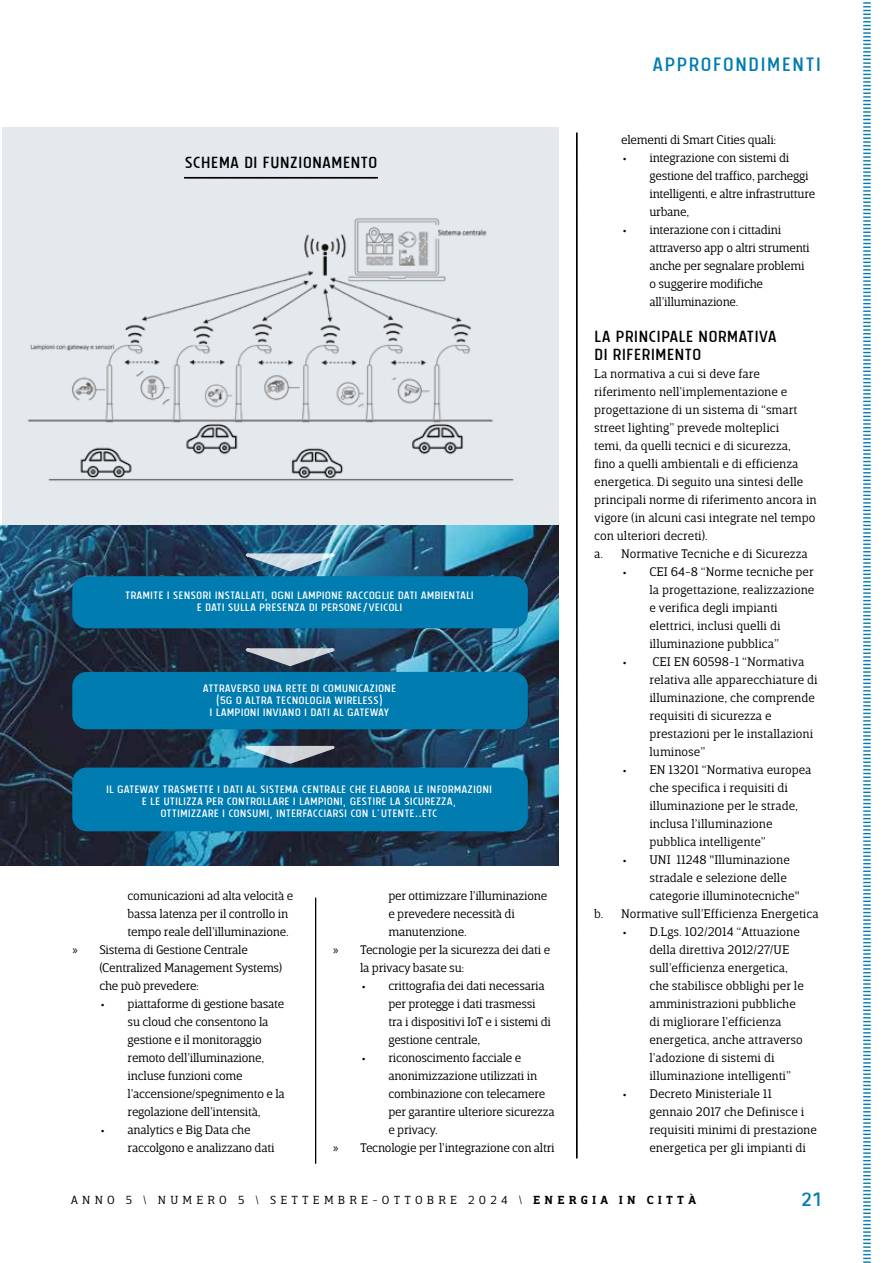
<style>
.page{position:relative;width:893px;height:1263px;background:#fff}
.page>*{position:absolute;margin:0;border:0;box-sizing:border-box;transform-origin:0 0}
.t1{font:27px "Tolyer Bookno.1";letter-spacing:.04em;color:#007cb0}
.t2{font:22.5px/18px "Tolyer Bookno.1";color:#000}
.t3{font:15px/12px "Tolyer Bookno.1";color:#fff;text-align:center}
.t4{font:300 12.75px/18px "Breve Slab Text";color:#000}
.t5{font:300 12.75px/18px "Breve Slab Text";letter-spacing:-.02em;color:#000}
.t6{font:300 12px "Breve Slab Text";letter-spacing:.35em;color:#000}
.s1{font-family:"Myriad Pro";font-weight:400}
.s2{font-weight:600}
</style>
<div class="page">
<div style="left:2px;top:128px;width:556px;height:737px;background:#e3e9ec"></div>
<svg style="left:863px;top:2px;width:8px;height:1261px"></svg>
<svg style="left:576px;top:133px;width:1px;height:1025px"></svg>
<svg style="left:315px;top:898px;width:1px;height:265px"></svg>
<img style="left:0;top:525px;width:558px;height:340px">
<svg style="left:184px;top:177px;width:194px;height:2px"></svg>
<img style="left:27px;top:218px;width:487px;height:263px">
<div style="left:72px;top:576px;width:456px;height:52px;background:#007cb0;border-radius:15px"></div>
<div style="left:72px;top:672px;width:456px;height:57px;background:#007cb0;border-radius:15px"></div>
<div style="left:72px;top:767px;width:456px;height:64px;background:#007cb0;border-radius:15px"></div>
<svg style="left:244px;top:552px;width:92px;height:21px"></svg>
<svg style="left:244px;top:647px;width:92px;height:21px;background:#737c89"></svg>
<svg style="left:244px;top:744px;width:92px;height:21px;background:#768f9d"></svg>
<h1 class="t1" style="left:653px;top:51px;width:170px">APPROFONDIMENTI</h1>
<p class="t5" style="left:621px;top:131px;width:157px">elementi di Smart Cities quali:</p>
<p class="t5" style="left:649px;top:149px;width:167px;text-indent:-27px">• integrazione con sistemi di gestione del traffico, parcheggi intelligenti, e altre infrastrutture urbane,</p>
<p class="t5" style="left:649px;top:221px;width:162px;text-indent:-27px">• interazione con i cittadini attraverso app o altri strumenti anche per segnalare problemi o suggerire modifiche all’illuminazione.</p>
<h2 class="t2" style="left:594px;top:327px;width:184px">LA PRINCIPALE NORMATIVA<br>DI RIFERIMENTO</h2>
<p class="t4" style="left:594px;top:365px;width:224px">La normativa a cui si deve fare riferimento nell’implementazione e progettazione di un sistema di “smart street lighting” prevede molteplici<br>temi, da quelli tecnici e di sicurezza,<br>fino a quelli ambientali e di efficienza energetica. Di seguito una sintesi delle principali norme di riferimento ancora in vigore (in alcuni casi integrate nel tempo con ulteriori decreti).<br>a. Normative Tecniche e di Sicurezza</p>
<p class="t4" style="left:649px;top:563px;width:166px;text-indent:-27px">• CEI 64-8 “Norme tecniche per la progettazione, realizzazione e verifica degli impianti elettrici, inclusi quelli di illuminazione pubblica”</p>
<p class="t4" style="left:649px;top:653px;width:170px;text-indent:-27px">• CEI EN 60598-1 “Normativa relativa alle apparecchiature di illuminazione, che comprende requisiti di sicurezza e prestazioni per le installazioni luminose”</p>
<p class="t4" style="left:649px;top:761px;width:163px;text-indent:-27px">• EN 13201 “Normativa europea che specifica i requisiti di illuminazione per le strade, inclusa l’illuminazione pubblica intelligente”</p>
<p class="t4" style="left:622px;top:851px;width:169px">• UNI 11248 "Illuminazione</p>
<p class="t4" style="left:649px;top:869px;width:139px">stradale e selezione delle</p>
<p class="t4" style="left:649px;top:887px;width:152px">categorie illuminotecniche"</p>
<p class="t4" style="left:594px;top:905px;width:226px">b. Normative sull’Efficienza Energetica</p>
<p class="t4" style="left:649px;top:923px;width:156px;text-indent:-27px">• D.Lgs. 102/2014 “Attuazione della direttiva 2012/27/UE sull’efficienza energetica, che stabilisce obblighi per le amministrazioni pubbliche di migliorare l’efficienza energetica, anche attraverso l’adozione di sistemi di illuminazione intelligenti”</p>
<p class="t4" style="left:649px;top:1085px;width:169px;text-indent:-27px">• Decreto Ministeriale 11 gennaio 2017 che Definisce i requisiti minimi di prestazione energetica per gli impianti di</p>
<h2 class="t2" style="left:184px;top:153px;width:195px">SCHEMA DI FUNZIONAMENTO</h2>
<p class="t3" style="left:125px;top:589px;width:350px">Tramite i sensori installati, ogni lampione raccoglie dati ambientali e dati sulla presenza di persone/veicoli</p>
<p class="t3" style="left:203px;top:682px;width:195px">Attraverso una rete di comunicazione (5G o altra tecnologia wireless)<br>i lampioni inviano i dati al gateway</p>
<p class="t3" style="left:106px;top:782px;width:388px">Il gateway trasmette i dati al sistema centrale che elabora le informazioni e le utilizza per controllare i lampioni, gestire la sicurezza,<br>ottimizzare i consumi, interfacciarsi con l’utente..etc</p>
<p class="t5" style="left:388px;top:887px;width:160px">per ottimizzare l’illuminazione</p>
<p class="t5" style="left:388px;top:905px;width:128px">e prevedere necessità di</p>
<p class="t5" style="left:388px;top:923px;width:80px">manutenzione.</p>
<p class="t5" style="left:333px;top:941px;width:219px"><span class="s1">»</span> Tecnologie per la sicurezza dei dati e</p>
<p class="t5" style="left:360px;top:959px;width:106px">la privacy basate su:</p>
<p class="t5" style="left:388px;top:977px;width:164px;text-indent:-27px">• crittografia dei dati necessaria per protegge i dati trasmessi tra i dispositivi IoT e i sistemi di gestione centrale,</p>
<p class="t5" style="left:361px;top:1049px;width:161px">• riconoscimento facciale e</p>
<p class="t5" style="left:388px;top:1067px;width:150px">anonimizzazione utilizzati in</p>
<p class="t5" style="left:388px;top:1085px;width:158px">combinazione con telecamere</p>
<p class="t5" style="left:388px;top:1103px;width:168px">per garantire ulteriore sicurezza</p>
<p class="t5" style="left:388px;top:1121px;width:51px">e privacy.</p>
<p class="t5" style="left:333px;top:1139px;width:223px"><span class="s1">»</span> Tecnologie per l’integrazione con altri</p>
<p class="t5" style="left:128px;top:887px;width:167px">comunicazioni ad alta velocità e</p>
<p class="t5" style="left:128px;top:905px;width:162px">bassa latenza per il controllo in</p>
<p class="t5" style="left:128px;top:923px;width:163px">tempo reale dell’illuminazione.</p>
<p class="t5" style="left:72px;top:941px;width:177px"><span class="s1">»</span> Sistema di Gestione Centrale</p>
<p class="t5" style="left:99px;top:959px;width:184px">(Centralized Management Systems)</p>
<p class="t5" style="left:99px;top:977px;width:101px">che può prevedere:</p>
<p class="t5" style="left:128px;top:995px;width:159px;text-indent:-27px">• piattaforme di gestione basate su cloud che consentono la gestione e il monitoraggio remoto dell’illuminazione, incluse funzioni come l’accensione/spegnimento e la regolazione dell’intensità,</p>
<p class="t5" style="left:128px;top:1121px;width:148px;text-indent:-27px">• analytics e Big Data che raccolgono e analizzano dati</p>
<p class="t6" style="left:71px;top:1193px;width:627px">ANNO 5 \ NUMERO 5 \ SETTEMBRE-OTTOBRE 2024 \ <span class="s2">ENERGIA IN CITTÀ</span></p>
<h1 class="t1" style="left:801px;top:1185px;width:22px">21</h1>
</div>
